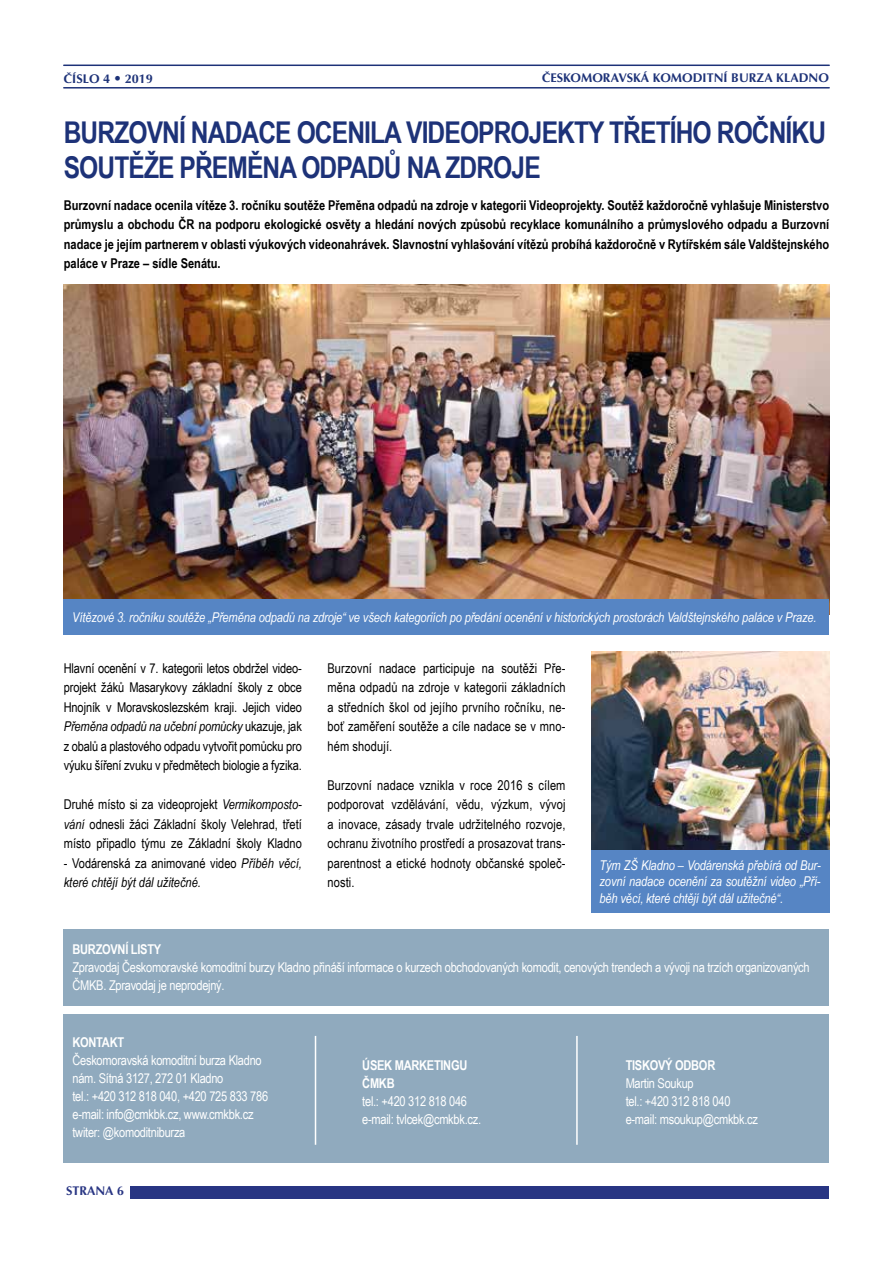
<style>
.page{position:relative;width:893px;height:1263px;background:#fff}
.page>*{position:absolute;margin:0;border:0;box-sizing:border-box;transform-origin:0 0}
.t1{font:700 30px/34.5px "Arial Narrow";letter-spacing:-.03em;color:#1d3278}
.t2{font:13.5px/19.5px "Arial Narrow";letter-spacing:.005em;color:#000;text-align:justify}
.t3{font:13.5px/18px "Arial Narrow";letter-spacing:-.02em;color:#fff}
.t4{font:700 13.5px/19.5px "Arial Narrow";color:#000;text-align:justify}
.t5{font:italic 13.5px/16.5px "Arial Narrow";letter-spacing:-.01em;color:#fff;text-align:justify}
.t6{font:italic 13.5px/19.5px "Arial Narrow";color:#000}
.t7{font:700 13.5px/18px "Arial Narrow";letter-spacing:-.02em;color:#fff}
.t8{font:700 12.6px "Optima CE";color:#1d3278}
.t9{font:700 12.6px "Optima CE";color:#283583}
.s1{font-family:"Helvetica CE";font-weight:300;font-stretch:condensed}
.s2{font-style:italic}
.s3{font-style:normal}
</style>
<div class="page">
<div style="left:64px;top:929px;width:765px;height:77px;background:#90aabe"></div>
<div style="left:64px;top:1015px;width:765px;height:148px;background:#90aabe"></div>
<hr style="left:315px;top:1036px;width:1px;height:109px;background:#fff">
<hr style="left:576px;top:1036px;width:2px;height:109px;background:#fff">
<div style="left:130px;top:1186px;width:699px;height:12px;background:#283583"></div>
<hr style="left:64px;top:65px;width:765px;height:1px;background:#1d3278">
<hr style="left:64px;top:87px;width:765px;height:2px;background:#1d3278">
<img style="left:591px;top:652px;width:238px;height:198px">
<img style="left:64px;top:285px;width:765px;height:314px">
<div style="left:64px;top:599px;width:765px;height:36px;background:#5685c4"></div>
<div style="left:591px;top:850px;width:238px;height:62px;background:#5685c4"></div>
<p class="t8" style="left:64px;top:72px;width:91px">ČÍSLO 4 <span class="s1">•</span> 2019</p>
<p class="t8" style="left:542px;top:71px;width:288px">ČESKOMORAVSKÁ KOMODITNÍ BURZA KLADNO</p>
<h1 class="t1" style="left:64px;top:114px;width:764px">BURZOVNÍ NADACE OCENILA VIDEOPROJEKTY TŘETÍHO ROČNÍKU<br>SOUTĚŽE PŘEMĚNA ODPADŮ NA ZDROJE</h1>
<p class="t4" style="left:64px;top:195px;width:767px">Burzovní nadace ocenila vítěze 3. ročníku soutěže Přeměna odpadů na zdroje v kategorii Videoprojekty. Soutěž každoročně vyhlašuje Ministerstvo průmyslu a obchodu ČR na podporu ekologické osvěty a hledání nových způsobů recyklace komunálního a průmyslového odpadu a Burzovní nadace je jejím partnerem v oblasti výukových videonahrávek. Slavnostní vyhlašování vítězů probíhá každoročně v Rytířském sále Valdštejnského paláce v Praze – sídle Senátu.</p>
<p class="t5" style="left:72px;top:609px;width:746px">Vítězové 3. ročníku soutěže „Přeměna odpadů na zdroje“ ve všech kategoriích po předání ocenění v historických prostorách Valdštejnského paláce v Praze.</p>
<p class="t2" style="left:64px;top:658px;width:240px">Hlavní ocenění v 7. kategorii letos obdržel video&shy;projekt žáků Masarykovy základní školy z obce Hnojník v Moravskoslezském kraji. Jejich video <span class="s2">Přeměna odpadů na učební pomůcky</span> ukazuje, jak z obalů a plastového odpadu vytvořit pomůcku pro výuku šíření zvuku v předmětech biologie a fyzika.</p>
<p class="t2" style="left:64px;top:794px;width:240px">Druhé místo si za videoprojekt <span class="s2">Vermikomposto&shy;vání</span> odnesli žáci Základní školy Velehrad, třetí místo připadlo týmu ze Základní školy Kladno</p>
<p class="t6" style="left:64px;top:853px;width:240px"><span class="s3">- Vodárenská za animované video</span> Příběh věcí, které chtějí být dál užitečné.</p>
<p class="t2" style="left:327px;top:658px;width:240px">Burzovní nadace participuje na soutěži Pře&shy;měna odpadů na zdroje v kategorii základních a středních škol od jejího prvního ročníku, ne&shy;boť zaměření soutěže a cíle nadace se v mno&shy;hém shodují.</p>
<p class="t2" style="left:327px;top:775px;width:240px">Burzovní nadace vznikla v roce 2016 s cílem podporovat vzdělávání, vědu, výzkum, vývoj a inovace, zásady trvale udržitelného rozvoje, ochranu životního prostředí a prosazovat trans&shy;parentnost a etické hodnoty občanské společ&shy;nosti.</p>
<p class="t5" style="left:600px;top:856px;width:223px">Tým ZŠ Kladno – Vodárenská přebírá od Bur&shy;zovní nadace ocenění za soutěžní video „Pří&shy;běh věcí, které chtějí být dál užitečné“.</p>
<p class="t7" style="left:72px;top:940px;width:90px">BURZOVNÍ LISTY</p>
<p class="t3" style="left:72px;top:958px;width:739px">Zpravodaj Českomoravské komoditní burzy Kladno přináší informace o kurzech obchodovaných komodit, cenových trendech a vývoji na trzích organizovaných<br>ČMKB. Zpravodaj je neprodejný.</p>
<p class="t7" style="left:72px;top:1032px;width:53px">KONTAKT</p>
<p class="t3" style="left:72px;top:1051px;width:197px">Českomoravská komoditní burza Kladno nám. Sítná 3127, 272 01 Kladno<br>tel.: +420 312 818 040, +420 725 833 786 e-mail: info@cmkbk.cz, www.cmkbk.cz twiter: @komoditniburza</p>
<p class="t7" style="left:362px;top:1055px;width:107px">ÚSEK MARKETINGU<br>ČMKB</p>
<p class="t3" style="left:362px;top:1092px;width:120px">tel.: +420 312 818 046 e-mail: tvlcek@cmkbk.cz.</p>
<p class="t9" style="left:66px;top:1184px;width:60px">STRANA 6</p>
<p class="t7" style="left:626px;top:1056px;width:91px">TISKOVÝ ODBOR</p>
<p class="t3" style="left:626px;top:1074px;width:134px">Martin Soukup<br>tel.: +420 312 818 040 e-mail: msoukup@cmkbk.cz</p>
</div>
